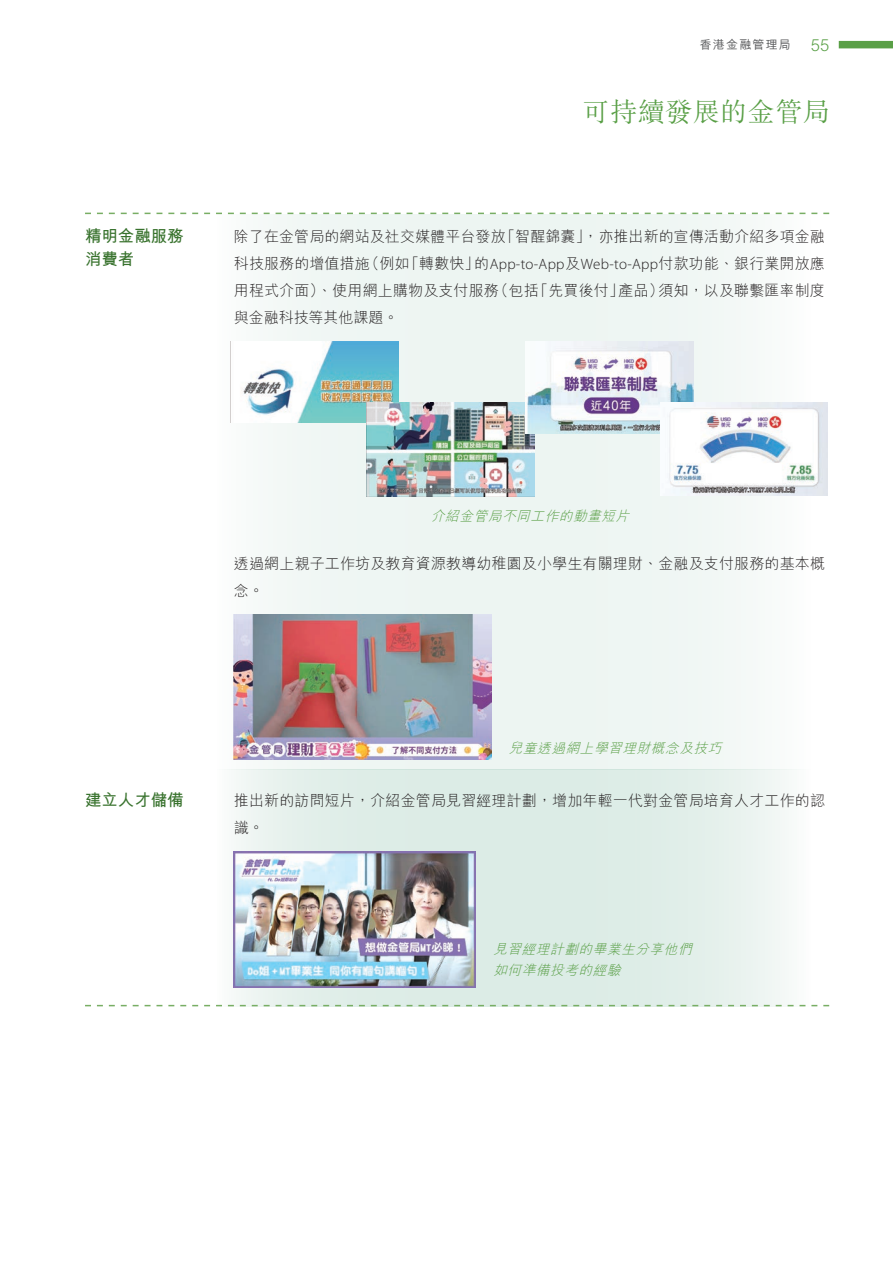
<style>
.page{position:relative;width:893px;height:1263px;background:#fff}
.page>*{position:absolute;margin:0;border:0;box-sizing:border-box;transform-origin:0 0}
.t1{font:300 27px "M Sung HK";letter-spacing:.02em;color:#599f46}
.t2{font:700 16.5px/23.2px "M Hei HK";letter-spacing:-.005em;color:#38722d}
.t3{font:300 16.5px "M Hei HK";color:#599f46}
.t4{font:300 15px/27px "M Hei HK";letter-spacing:.01em;color:#231f20}
.t5{font:italic 300 13.5px/21px "M Hei HK";color:#599f46}
.t6{font:500 12px "M Hei HK";letter-spacing:.1em;color:#57585a}
.s1{font-family:"Myriad Pro"}
</style>
<div class="page">
<div style="left:839px;top:41px;width:54px;height:7px;background:#599f46"></div>
<div style="left:214px;top:214px;width:616px;height:556px;background:linear-gradient(to right,#eef5f3,#f3f8f6)"></div>
<svg style="left:216px;top:770px;width:614px;height:236px"></svg>
<svg style="left:85px;top:213px;width:744px;height:1px"></svg>
<img style="left:231px;top:342px;width:167px;height:80px">
<img style="left:366px;top:402px;width:168px;height:95px">
<img style="left:526px;top:342px;width:167px;height:92px">
<img style="left:660px;top:402px;width:168px;height:93px">
<img style="left:234px;top:615px;width:257px;height:145px">
<img style="left:234px;top:852px;width:242px;height:136px">
<svg style="left:85px;top:1005px;width:744px;height:1px"></svg>
<p class="t6" style="left:700px;top:36px;width:93px">香港金融管理局</p>
<p class="t3" style="left:811px;top:36px;width:20px">55</p>
<h1 class="t1" style="left:583px;top:93px;width:249px">可持續發展的金管局</h1>
<p class="t2" style="left:85px;top:223px;width:100px">精明金融服務消費者</p>
<p class="t4" style="left:234px;top:223px;width:593px;text-align:justify">除了在金管局的網站及社交媒體平台發放「智醒錦囊」，亦推出新的宣傳活動介紹多項金融科技服務的增值措施（例如「轉數快」的<span class="s1">App-to-App</span>及<span class="s1">Web-to-App</span>付款功能、銀行業開放應用程式介面）、使用網上購物及支付服務（包括「先買後付」產品）須知，以及聯繫匯率制度與金融科技等其他課題。</p>
<p class="t5" style="left:431px;top:505px;width:203px">介紹金管局不同工作的動畫短片</p>
<p class="t4" style="left:234px;top:550px;width:593px">透過網上親子工作坊及教育資源教導幼稚園及小學生有關理財、金融及支付服務的基本概念。</p>
<p class="t5" style="left:509px;top:737px;width:217px">兒童透過網上學習理財概念及技巧</p>
<p class="t2" style="left:85px;top:787px;width:100px">建立人才儲備</p>
<p class="t4" style="left:234px;top:787px;width:593px">推出新的訪問短片，介紹金管局見習經理計劃，增加年輕一代對金管局培育人才工作的認識。</p>
<p class="t5" style="left:493px;top:938px;width:203px">見習經理計劃的畢業生分享他們如何準備投考的經驗</p>
</div>
